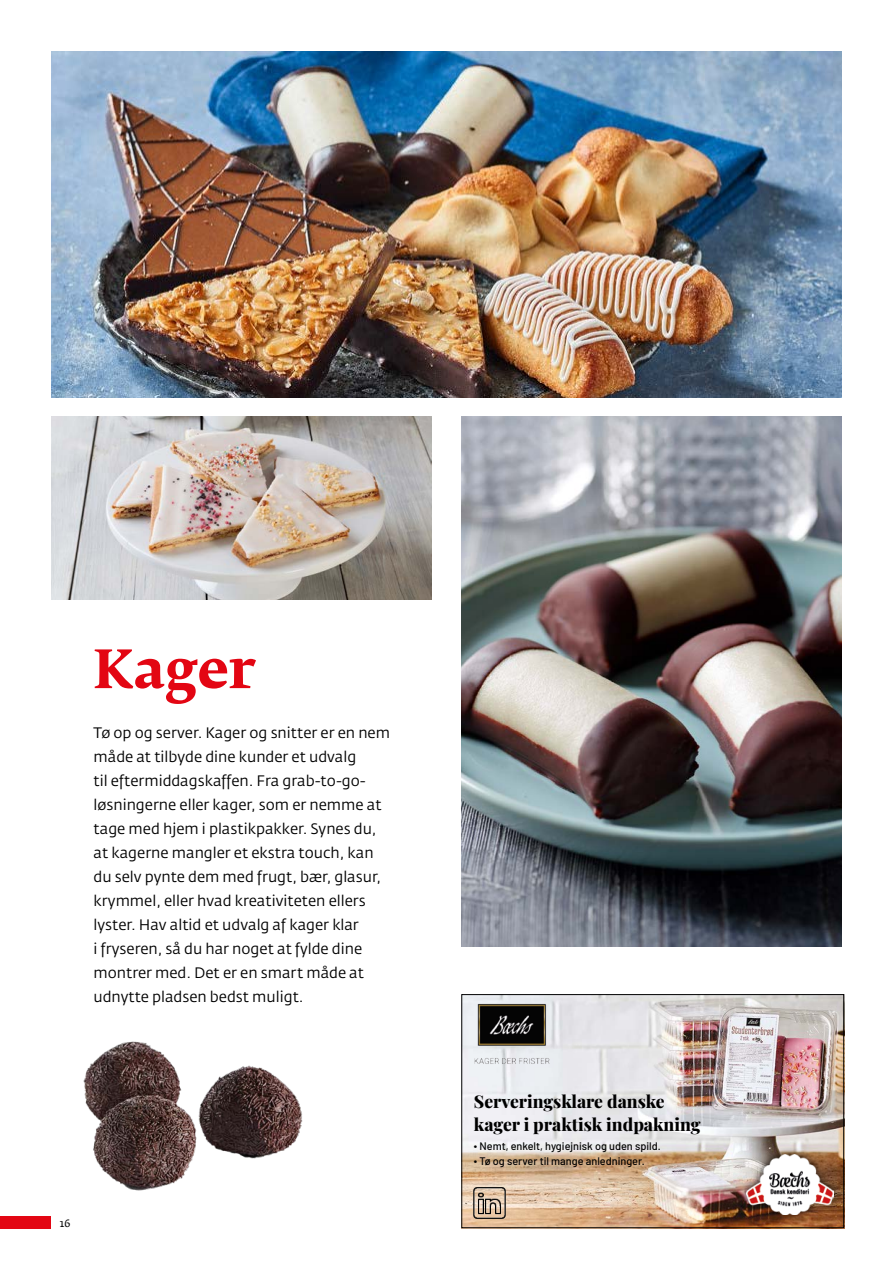
<style>
.page{position:relative;width:893px;height:1263px;background:#fff}
.page>*{position:absolute;margin:0;border:0;box-sizing:border-box;transform-origin:0 0}
.t1{font:700 52.5px "Fedra Serif B Pro";color:#e30613}
.t2{font:800 17.55px/23.9px "Playfair Display";color:#000}
.t3{font:15px/24px "Fedra Sans Pro";color:#000}
.t4{font:500 10.95px/15.1px "Barlow";color:#000}
.t5{font:10.5px "Fedra Serif A Pro";color:#000}
</style>
<div class="page">
<div style="left:0;top:1216px;width:51px;height:13px;background:#e30613"></div>
<img style="left:51px;top:51px;width:791px;height:346px">
<img style="left:51px;top:417px;width:381px;height:183px">
<img style="left:83px;top:1041px;width:220px;height:150px">
<img style="left:461px;top:417px;width:381px;height:529px">
<img style="left:463px;top:996px;width:379px;height:230px">
<div style="left:739px;top:1147px;width:102px;height:74px;background:#000;opacity:.75"></div>
<img style="left:746px;top:1154px;width:88px;height:60px">
<img style="left:470px;top:1001px;width:81px;height:64px">
<img style="left:471px;top:1184px;width:37px;height:38px">
<div style="left:461px;top:994px;width:383px;height:234px;border:1px solid #000"></div>
<h1 class="t1" style="left:94px;top:639px;width:164px">Kager</h1>
<p class="t3" style="left:94px;top:721px;width:298px">Tø op og server. Kager og snitter er en nem måde at tilbyde dine kunder et udvalg<br>til eftermiddagskaffen. Fra grab-to-go&shy;løsningerne eller kager, som er nemme at tage med hjem i plastikpakker. Synes du, at kagerne mangler et ekstra touch, kan du selv pynte dem med frugt, bær, glasur, krymmel, eller hvad kreativiteten ellers lyster. Hav altid et udvalg af kager klar<br>i fryseren, så du har noget at fylde dine montrer med. Det er en smart måde at udnytte pladsen bedst muligt.</p>
<p class="t5" style="left:60px;top:1217px;width:12px">16</p>
<p class="t2" style="left:474px;top:1087px;width:228px">Serveringsklare danske kager i praktisk indpakning</p>
<p class="t4" style="left:474px;top:1138px;width:188px">∙ Nemt, enkelt, hygiejnisk og uden spild. ∙ Tø og server til mange anledninger.</p>
</div>
